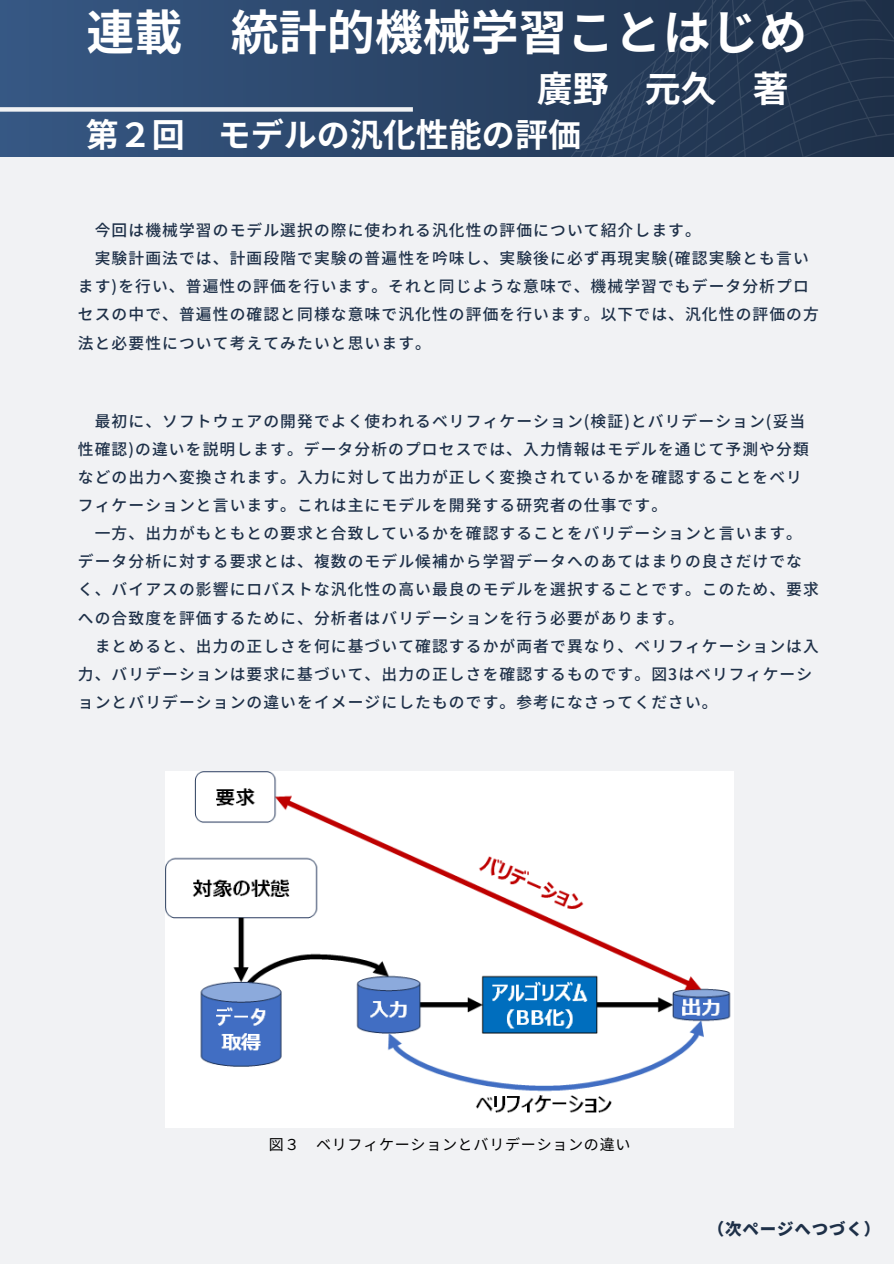
<style>
.page{position:relative;width:894px;height:1264px;background:#fff}
.page>*{position:absolute;margin:0;border:0;box-sizing:border-box;transform-origin:0 0}
.t1{font:700 48px "Noto Sans JP";color:#fff}
.t2{font:700 36px "Noto Sans JP";color:#fff}
.t3{font:700 33px "Noto Sans JP";color:#fff}
.t4{font:900 16.5px "Noto Sans JP";letter-spacing:.05em;color:#1e3048}
.t5{font:500 15.75px "Noto Sans JP";letter-spacing:.07em;color:#1e3048}
.t6{font:15px "Noto Sans JP";letter-spacing:.05em;color:#000}
</style>
<div class="page">
<div style="left:0;top:0;width:893px;height:1263px;background:#f1f2f4"></div>
<svg style="left:0;top:0;width:526px;height:156px;background:#2e4b71"></svg>
<svg style="left:526px;top:0;width:367px;height:156px;background:#243854"></svg>
<div style="left:0;top:107px;width:413px;height:5px;background:#f1f2f4"></div>
<img style="left:166px;top:771px;width:567px;height:356px">
<h3 class="t1" style="left:87px;top:-5px;width:721px">連載 統計的機械学習ことはじめ</h3>
<h3 class="t2" style="left:536px;top:60px;width:253px">廣野 元久 著</h3>
<h3 class="t3" style="left:86px;top:108px;width:496px">第２回 モデルの汎化性能の評価</h3>
<p class="t5" style="left:95px;top:218px;width:607px">今回は機械学習のモデル選択の際に使われる汎化性の評価について紹介します。</p>
<p class="t5" style="left:95px;top:246px;width:715px">実験計画法では、計画段階で実験の普遍性を吟味し、実験後に必ず再現実験(確認実験とも言い</p>
<p class="t5" style="left:78px;top:274px;width:732px">ます)を行い、普遍性の評価を行います。それと同じような意味で、機械学習でもデータ分析プロ</p>
<p class="t5" style="left:78px;top:302px;width:740px">セスの中で、普遍性の確認と同様な意味で汎化性の評価を行います。以下では、汎化性の評価の方</p>
<p class="t5" style="left:78px;top:330px;width:354px">法と必要性について考えてみたいと思います。</p>
<p class="t5" style="left:95px;top:408px;width:711px">最初に、ソフトウェアの開発でよく使われるベリフィケーション(検証)とバリデーション(妥当</p>
<p class="t5" style="left:78px;top:436px;width:732px">性確認)の違いを説明します。データ分析のプロセスでは、入力情報はモデルを通じて予測や分類</p>
<p class="t5" style="left:78px;top:464px;width:725px">などの出力へ変換されます。入力に対して出力が正しく変換されているかを確認することをベリ</p>
<p class="t5" style="left:78px;top:493px;width:590px">フィケーションと言います。これは主にモデルを開発する研究者の仕事です。</p>
<p class="t5" style="left:95px;top:521px;width:708px">一方、出力がもともとの要求と合致しているかを確認することをバリデーションと言います。</p>
<p class="t5" style="left:78px;top:549px;width:725px">データ分析に対する要求とは、複数のモデル候補から学習データへのあてはまりの良さだけでな</p>
<p class="t5" style="left:78px;top:577px;width:742px">く、バイアスの影響にロバストな汎化性の高い最良のモデルを選択することです。このため、要求</p>
<p class="t5" style="left:78px;top:605px;width:607px">への合致度を評価するために、分析者はバリデーションを行う必要があります。</p>
<p class="t5" style="left:95px;top:633px;width:724px">まとめると、出力の正しさを何に基づいて確認するかが両者で異なり、ベリフィケーションは入</p>
<p class="t5" style="left:78px;top:661px;width:735px">力、バリデーションは要求に基づいて、出力の正しさを確認するものです。図3はベリフィケーシ</p>
<p class="t5" style="left:78px;top:689px;width:641px">ョンとバリデーションの違いをイメージにしたものです。参考になさってください。</p>
<h1 class="t6" style="left:269px;top:1132px;width:363px">図３ ベリフィケーションとバリデーションの違い</h1>
<p class="t4" style="left:707px;top:1215px;width:174px">（次ページへつづく）</p>
</div>
